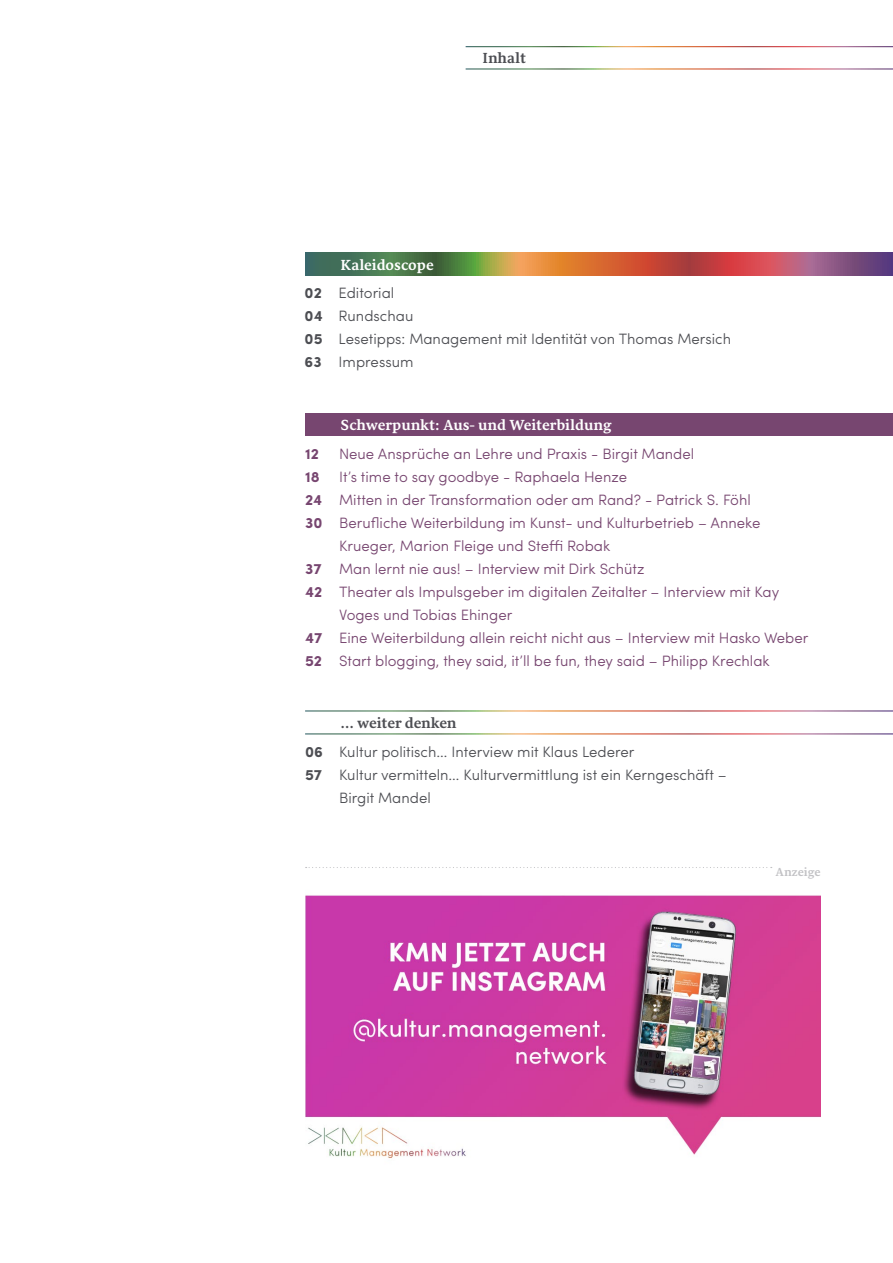
<style>
.page{position:relative;width:893px;height:1263px;background:#fff}
.page>*{position:absolute;margin:0;border:0;box-sizing:border-box;transform-origin:0 0}
.t1{font:300 15px "Sofia Pro";color:#774670}
.t2{font:300 15px/23px "Sofia Pro";color:#4d4e53}
.t3{font:700 15px "Sirba";color:#fff}
.t4{font:700 15px "Sirba";letter-spacing:-.015em;color:#4d4e53}
.t5{font:700 15px "Sofia Pro";color:#774670}
.t6{font:700 12px "Sirba";color:#c2c2c5}
.s1{font-weight:700}
</style>
<div class="page">
<svg style="left:305px;top:252px;width:588px;height:23px;background:#9a6750"></svg>
<div style="left:305px;top:413px;width:588px;height:23px;background:#774670"></div>
<img style="left:305px;top:895px;width:516px;height:264px">
<svg style="left:306px;top:867px;width:466px;height:1px"></svg>
<p class="t4" style="left:483px;top:46px;width:45px">Inhalt</p>
<p class="t3" style="left:341px;top:253px;width:95px">Kaleidoscope</p>
<p class="t2" style="left:305px;top:281px;width:428px"><span class="s1">02</span> Editorial<br><span class="s1">04</span> Rundschau<br><span class="s1">05</span> Lesetipps: Management mit Identität von Thomas Mersich<br><span class="s1">63</span> Impressum</p>
<p class="t3" style="left:341px;top:414px;width:273px">Schwerpunkt: Aus- und Weiterbildung</p>
<p class="t5" style="left:305px;top:442px;width:15px">12</p>
<p class="t1" style="left:339px;top:443px;width:357px">Neue Ansprüche an Lehre und Praxis - Birgit Mandel</p>
<p class="t5" style="left:305px;top:465px;width:16px">18</p>
<p class="t1" style="left:339px;top:466px;width:289px">It’s time to say goodbye - Raphaela Henze</p>
<p class="t1" style="left:305px;top:489px;width:447px"><span class="s1">24</span> Mitten in der Transformation oder am Rand? - Patrick S. Föhl</p>
<p class="t1" style="left:305px;top:512px;width:457px"><span class="s1">30</span> Berufliche Weiterbildung im Kunst- und Kulturbetrieb – Anneke</p>
<p class="t1" style="left:339px;top:535px;width:273px">Krueger, Marion Fleige und Steffi Robak</p>
<p class="t1" style="left:305px;top:557px;width:341px"><span class="s1">37</span> Man lernt nie aus! – Interview mit Dirk Schütz</p>
<p class="t1" style="left:305px;top:580px;width:476px"><span class="s1">42</span> Theater als Impulsgeber im digitalen Zeitalter – Interview mit Kay</p>
<p class="t1" style="left:339px;top:603px;width:175px">Voges und Tobias Ehinger</p>
<p class="t1" style="left:305px;top:626px;width:505px"><span class="s1">47</span> Eine Weiterbildung allein reicht nicht aus – Interview mit Hasko Weber</p>
<p class="t1" style="left:305px;top:649px;width:466px"><span class="s1">52</span> Start blogging, they said, it’ll be fun, they said – Philipp Krechlak</p>
<p class="t4" style="left:341px;top:711px;width:117px">… weiter denken</p>
<p class="t2" style="left:305px;top:740px;width:331px"><span class="s1">06</span> Kultur politisch… Interview mit Klaus Lederer</p>
<p class="t2" style="left:305px;top:763px;width:423px"><span class="s1">57</span> Kultur vermitteln… Kulturvermittlung ist ein Kerngeschäft –</p>
<p class="t2" style="left:339px;top:786px;width:93px">Birgit Mandel</p>
<p class="t6" style="left:775px;top:863px;width:47px">Anzeige</p>
</div>
